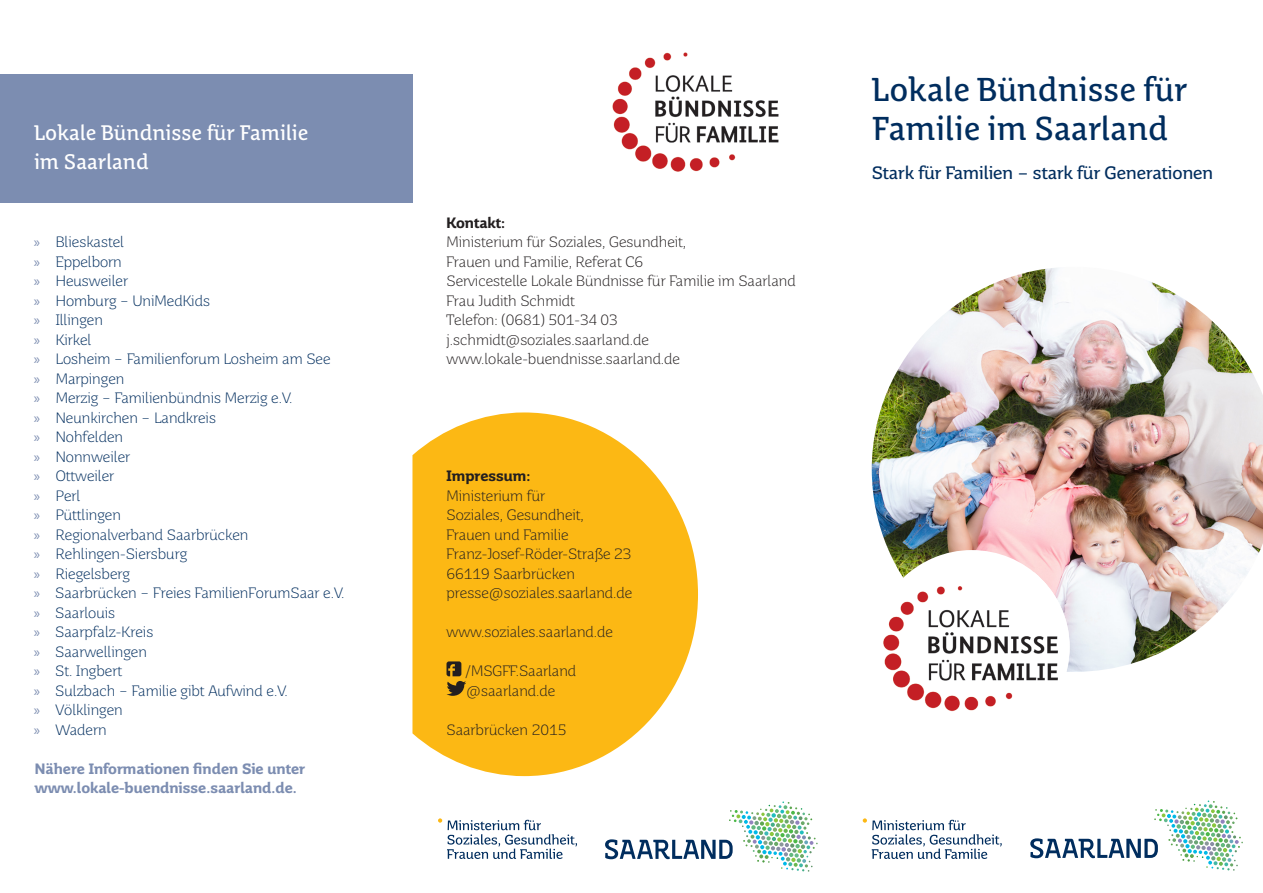
<style>
.page{position:relative;width:1263px;height:893px;background:#fff}
.page>*{position:absolute;margin:0;border:0;box-sizing:border-box;transform-origin:0 0}
.Headline_Titel_24{font:33px/39px "Saar Pro Headline";color:#002d5e}
.Headline_Innenteil_2{font:21px/29.2px "Saar Pro Headline";color:#fff}
.Subline{font:18px "Saar Pro";color:#002d5e}
.t1{font:300 15px "Saar Pro";color:#002d5e}
.Herausgeberinformati{font:300 15px/19.5px "Saar Pro";color:#231f20}
.Fließtext{font:700 15px/19.5px "Saar Pro";color:#7c8db1}
.Herausgeberinformati-2{font:700 15px "Saar Pro";color:#231f20}
.Fließtextüberschrift{font:700 15px "Saar Pro";color:#231f20}
.s1{font-family:"Myriad Pro";font-weight:400;color:#7c8db1}
</style>
<div class="page">
<div style="left:0;top:74px;width:412px;height:129px;background:#7c8db1"></div>
<img style="left:872px;top:268px;width:391px;height:404px">
<svg style="left:412px;top:412px;width:286px;height:364px;fill:#fcb814"></svg>
<svg style="left:1030px;top:800px;width:213px;height:71px"></svg>
<svg style="left:863px;top:818px;width:139px;height:41px"></svg>
<svg style="left:605px;top:801px;width:213px;height:71px"></svg>
<svg style="left:438px;top:818px;width:139px;height:41px"></svg>
<div style="left:874px;top:550px;width:196px;height:194px;background:#fff;border-radius:50%"></div>
<img style="left:874px;top:572px;width:196px;height:140px">
<svg style="left:446px;top:661px;width:20px;height:35px"></svg>
<img style="left:612px;top:52px;width:167px;height:120px">
<p class="Headline_Innenteil_2" style="left:34px;top:119px;width:276px">Lokale Bündnisse für Familie im Saarland</p>
<p class="t1" style="left:34px;top:234px;width:92px"><span class="s1">»</span> Blieskastel</p>
<p class="t1" style="left:34px;top:253px;width:89px"><span class="s1">»</span> Eppelborn</p>
<p class="t1" style="left:34px;top:273px;width:96px"><span class="s1">»</span> Heusweiler</p>
<p class="t1" style="left:34px;top:292px;width:178px"><span class="s1">»</span> Homburg – UniMedKids</p>
<p class="t1" style="left:34px;top:312px;width:70px"><span class="s1">»</span> Illingen</p>
<p class="t1" style="left:34px;top:331px;width:59px"><span class="s1">»</span> Kirkel</p>
<p class="t1" style="left:34px;top:351px;width:298px"><span class="s1">»</span> Losheim – Familienforum Losheim am See</p>
<p class="t1" style="left:34px;top:370px;width:92px"><span class="s1">»</span> Marpingen</p>
<p class="t1" style="left:34px;top:390px;width:260px"><span class="s1">»</span> Merzig – Familienbündnis Merzig e.V.</p>
<p class="t1" style="left:34px;top:409px;width:184px"><span class="s1">»</span> Neunkirchen – Landkreis</p>
<p class="t1" style="left:34px;top:429px;width:91px"><span class="s1">»</span> Nohfelden</p>
<p class="t1" style="left:34px;top:448px;width:98px"><span class="s1">»</span> Nonnweiler</p>
<p class="t1" style="left:34px;top:468px;width:82px"><span class="s1">»</span> Ottweiler</p>
<p class="t1" style="left:34px;top:487px;width:48px"><span class="s1">»</span> Perl</p>
<p class="t1" style="left:34px;top:507px;width:88px"><span class="s1">»</span> Püttlingen</p>
<p class="t1" style="left:34px;top:526px;width:216px"><span class="s1">»</span> Regionalverband Saarbrücken</p>
<p class="t1" style="left:34px;top:546px;width:155px"><span class="s1">»</span> Rehlingen-Siersburg</p>
<p class="t1" style="left:34px;top:565px;width:98px"><span class="s1">»</span> Riegelsberg</p>
<p class="t1" style="left:34px;top:585px;width:312px"><span class="s1">»</span> Saarbrücken – Freies FamilienForumSaar e.V.</p>
<p class="t1" style="left:34px;top:604px;width:83px"><span class="s1">»</span> Saarlouis</p>
<p class="t1" style="left:34px;top:624px;width:121px"><span class="s1">»</span> Saarpfalz-Kreis</p>
<p class="t1" style="left:34px;top:643px;width:114px"><span class="s1">»</span> Saarwellingen</p>
<p class="t1" style="left:34px;top:663px;width:90px"><span class="s1">»</span> St. Ingbert</p>
<p class="t1" style="left:34px;top:682px;width:255px"><span class="s1">»</span> Sulzbach – Familie gibt Aufwind e.V.</p>
<p class="t1" style="left:34px;top:702px;width:90px"><span class="s1">»</span> Völklingen</p>
<p class="t1" style="left:34px;top:721px;width:74px"><span class="s1">»</span> Wadern</p>
<p class="Fließtext" style="left:35px;top:759px;width:272px">Nähere Informationen finden Sie unter www.lokale-buendnisse.saarland.de.</p>
<p class="Fließtextüberschrift" style="left:446px;top:213px;width:60px">Kontakt:</p>
<p class="Herausgeberinformati" style="left:446px;top:232px;width:241px">Ministerium für Soziales, Gesundheit,<br>Frauen und Familie, Referat C6</p>
<p class="Herausgeberinformati" style="left:446px;top:271px;width:351px">Servicestelle Lokale Bündnisse für Familie im Saarland</p>
<p class="Herausgeberinformati" style="left:446px;top:291px;width:130px">Frau Judith Schmidt</p>
<p class="Herausgeberinformati" style="left:446px;top:310px;width:173px">Telefon: (0681) 501-34 03</p>
<p class="Herausgeberinformati" style="left:446px;top:330px;width:204px">j.schmidt@soziales.saarland.de</p>
<p class="Herausgeberinformati" style="left:446px;top:349px;width:235px">www.lokale-buendnisse.saarland.de</p>
<p class="Herausgeberinformati-2" style="left:446px;top:467px;width:85px">Impressum:</p>
<p class="Herausgeberinformati" style="left:446px;top:486px;width:100px">Ministerium für</p>
<p class="Herausgeberinformati" style="left:446px;top:505px;width:139px">Soziales, Gesundheit,</p>
<p class="Herausgeberinformati" style="left:446px;top:525px;width:124px">Frauen und Familie</p>
<p class="Herausgeberinformati" style="left:446px;top:544px;width:187px">Franz-Josef-Röder-Straße 23</p>
<p class="Herausgeberinformati" style="left:446px;top:564px;width:130px">66119 Saarbrücken</p>
<p class="Herausgeberinformati" style="left:446px;top:583px;width:187px">presse@soziales.saarland.de</p>
<p class="Herausgeberinformati" style="left:446px;top:622px;width:168px">www.soziales.saarland.de</p>
<p class="Herausgeberinformati" style="left:465px;top:661px;width:113px">/MSGFF.Saarland</p>
<p class="Herausgeberinformati" style="left:466px;top:681px;width:91px">@saarland.de</p>
<p class="Herausgeberinformati" style="left:446px;top:720px;width:121px">Saarbrücken 2015</p>
<p class="Headline_Titel_24" style="left:872px;top:71px;width:317px">Lokale Bündnisse für<br>Familie im Saarland</p>
<p class="Subline" style="left:872px;top:162px;width:343px">Stark für Familien – stark für Generationen</p>
</div>
